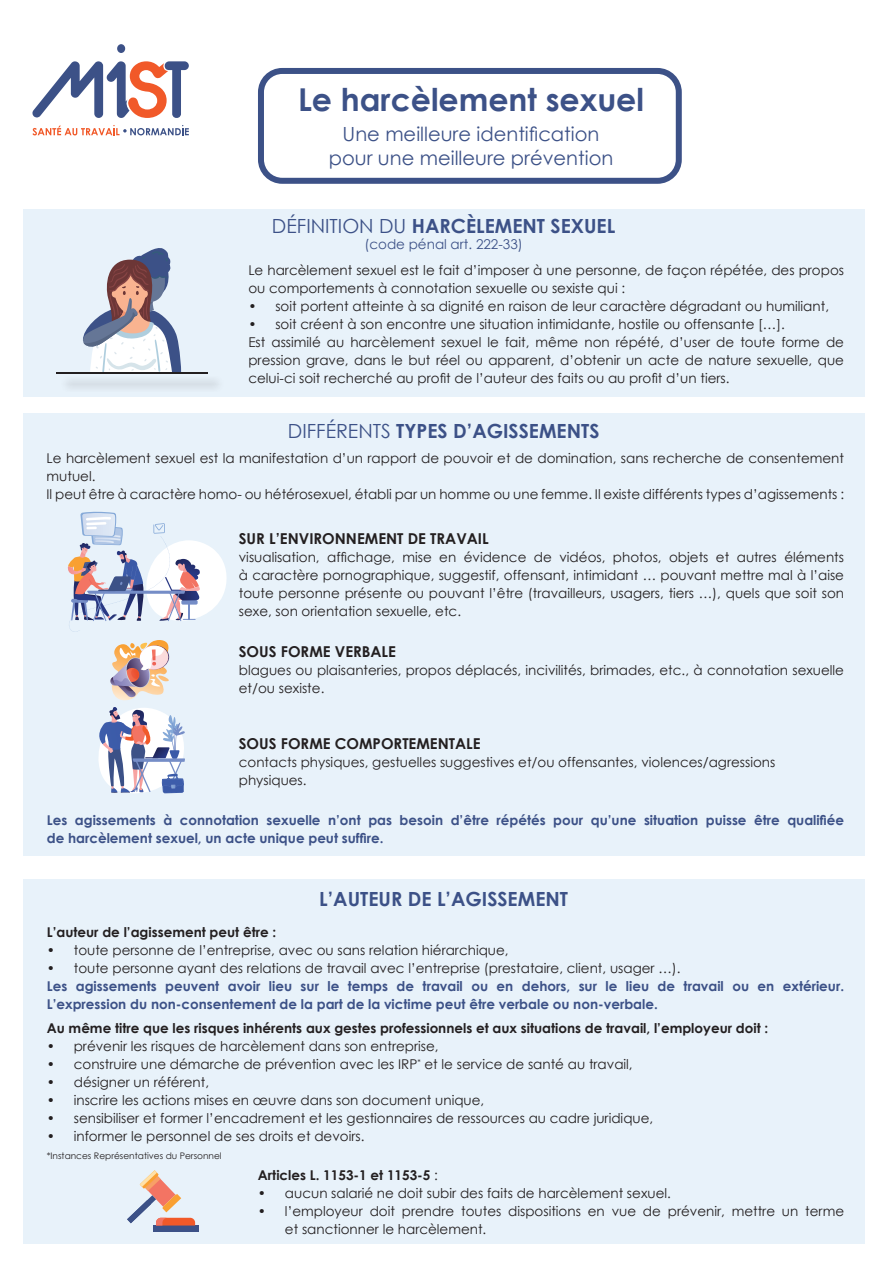
<style>
.page{position:relative;width:893px;height:1263px;background:#fff}
.page>*{position:absolute;margin:0;border:0;box-sizing:border-box;transform-origin:0 0}
.t1{font:700 31.5px "Century Gothic";color:#3c5187}
.t2{font:700 19.5px "Century Gothic";color:#3c5187}
.t3{font:19.5px "Century Gothic";color:#3c5187}
.t4{font:700 15px "Century Gothic";color:#231f20}
.t5{font:13.5px/18px "Century Gothic";color:#231f20}
.t6{font:700 13.5px/18px "Century Gothic";color:#3c5187}
.t7{font:700 13.5px "Century Gothic";color:#231f20}
.t8{font:13.5px "Century Gothic";color:#3c5187}
.t9{font:9px "Century Gothic";color:#231f20}
.s1{font-weight:400}
</style>
<div class="page">
<div style="left:117px;top:44px;width:8px;height:9px;background:#3c5187;border-radius:50%"></div>
<svg style="left:32px;top:61px;width:157px;height:57px"></svg>
<svg style="left:32px;top:125px;width:157px;height:10px"></svg>
<div style="left:23px;top:209px;width:842px;height:188px;background:#e8f2fa"></div>
<div style="left:23px;top:414px;width:842px;height:442px;background:#e8f2fa"></div>
<div style="left:23px;top:879px;width:842px;height:364px;background:#e8f2fa"></div>
<svg style="left:68px;top:511px;width:159px;height:121px"></svg>
<svg style="left:98px;top:640px;width:87px;height:154px"></svg>
<svg style="left:82px;top:248px;width:99px;height:125px"></svg>
<div style="left:59px;top:375px;width:166px;height:17px;background:#dfe8f0"></div>
<hr style="left:56px;top:373px;width:151px;height:1px;background:#231f20">
<div style="left:258px;top:68px;width:424px;height:116px;border:6px solid #3c5187;border-radius:21px"></div>
<div style="left:153px;top:1225px;width:45px;height:7px;background:#3c5187"></div>
<svg style="left:127px;top:1170px;width:68px;height:55px"></svg>
<p class="t1" style="left:298px;top:75px;width:347px">Le harcèlement sexuel</p>
<p class="t3" style="left:343px;top:121px;width:258px">Une meilleure identification</p>
<p class="t3" style="left:329px;top:144px;width:286px">pour une meilleure prévention</p>
<p class="t2" style="left:272px;top:211px;width:345px"><span class="s1">DÉFINITION DU</span> HARCÈLEMENT SEXUEL</p>
<p class="t8" style="left:364px;top:234px;width:160px">(code pénal art. 222-33)</p>
<p class="t5" style="left:248px;top:261px;width:597px">Le harcèlement sexuel est le fait d’imposer à une personne, de façon répétée, des propos ou comportements à connotation sexuelle ou sexiste qui :</p>
<p class="t5" style="left:248px;top:297px;width:582px">• soit portent atteinte à sa dignité en raison de leur caractère dégradant ou humiliant,</p>
<p class="t5" style="left:248px;top:315px;width:538px">• soit créent à son encontre une situation intimidante, hostile ou offensante […].</p>
<p class="t5" style="left:248px;top:333px;width:597px;text-align:justify">Est assimilé au harcèlement sexuel le fait, même non répété, d’user de toute forme de pression grave, dans le but réel ou apparent, d’obtenir un acte de nature sexuelle, que celui-ci soit recherché au profit de l’auteur des faits ou au profit d’un tiers.</p>
<p class="t2" style="left:288px;top:416px;width:313px"><span class="s1">DIFFÉRENTS</span> TYPES D’AGISSEMENTS</p>
<p class="t5" style="left:47px;top:449px;width:799px">Le harcèlement sexuel est la manifestation d’un rapport de pouvoir et de domination, sans recherche de consentement mutuel.</p>
<p class="t5" style="left:47px;top:485px;width:799px">Il peut être à caractère homo- ou hétérosexuel, établi par un homme ou une femme. Il existe différents types d’agissements :</p>
<p class="t4" style="left:239px;top:527px;width:251px">SUR L’ENVIRONNEMENT DE TRAVAIL</p>
<p class="t5" style="left:239px;top:548px;width:607px;text-align:justify">visualisation, affichage, mise en évidence de vidéos, photos, objets et autres éléments à caractère pornographique, suggestif, offensant, intimidant … pouvant mettre mal à l’aise toute personne présente ou pouvant l’être (travailleurs, usagers, tiers …), quels que soit son sexe, son orientation sexuelle, etc.</p>
<p class="t4" style="left:239px;top:640px;width:159px">SOUS FORME VERBALE</p>
<p class="t5" style="left:239px;top:660px;width:607px">blagues ou plaisanteries, propos déplacés, incivilités, brimades, etc., à connotation sexuelle et/ou sexiste.</p>
<p class="t4" style="left:239px;top:732px;width:243px">SOUS FORME COMPORTEMENTALE</p>
<p class="t5" style="left:239px;top:753px;width:538px">contacts physiques, gestuelles suggestives et/ou offensantes, violences/agressions physiques.</p>
<p class="t6" style="left:47px;top:811px;width:799px">Les agissements à connotation sexuelle n’ont pas besoin d’être répétés pour qu’une situation puisse être qualifiée de harcèlement sexuel, un acte unique peut suffire.</p>
<p class="t2" style="left:319px;top:884px;width:250px">L’AUTEUR DE L’AGISSEMENT</p>
<p class="t7" style="left:47px;top:922px;width:231px">L’auteur de l’agissement peut être :</p>
<p class="t5" style="left:47px;top:941px;width:463px">• toute personne de l’entreprise, avec ou sans relation hiérarchique,</p>
<p class="t5" style="left:47px;top:959px;width:635px">• toute personne ayant des relations de travail avec l’entreprise (prestataire, client, usager …).</p>
<p class="t6" style="left:47px;top:977px;width:799px">Les agissements peuvent avoir lieu sur le temps de travail ou en dehors, sur le lieu de travail ou en extérieur.<br>L’expression du non-consentement de la part de la victime peut être verbale ou non-verbale.</p>
<p class="t7" style="left:47px;top:1018px;width:723px">Au même titre que les risques inhérents aux gestes professionnels et aux situations de travail, l’employeur doit :</p>
<p class="t5" style="left:47px;top:1037px;width:393px">• prévenir les risques de harcèlement dans son entreprise,</p>
<p class="t5" style="left:47px;top:1055px;width:587px">• construire une démarche de prévention avec les IRP<sup>*</sup> et le service de santé au travail,</p>
<p class="t5" style="left:47px;top:1073px;width:164px">• désigner un référent,</p>
<p class="t5" style="left:47px;top:1091px;width:439px">• inscrire les actions mises en œuvre dans son document unique,</p>
<p class="t5" style="left:47px;top:1109px;width:608px">• sensibiliser et former l’encadrement et les gestionnaires de ressources au cadre juridique,</p>
<p class="t5" style="left:47px;top:1127px;width:319px">• informer le personnel de ses droits et devoirs.</p>
<p class="t7" style="left:258px;top:1165px;width:182px">Articles L. 1153-1 et 1153-5 <span class="s1">:</span></p>
<p class="t5" style="left:258px;top:1184px;width:414px">• aucun salarié ne doit subir des faits de harcèlement sexuel.</p>
<p class="t5" style="left:285px;top:1202px;width:561px;text-indent:-27px">• l’employeur doit prendre toutes dispositions en vue de prévenir, mettre un terme et sanctionner le harcèlement.</p>
<p class="t9" style="left:47px;top:1149px;width:176px">*Instances Représentatives du Personnel</p>
</div>
